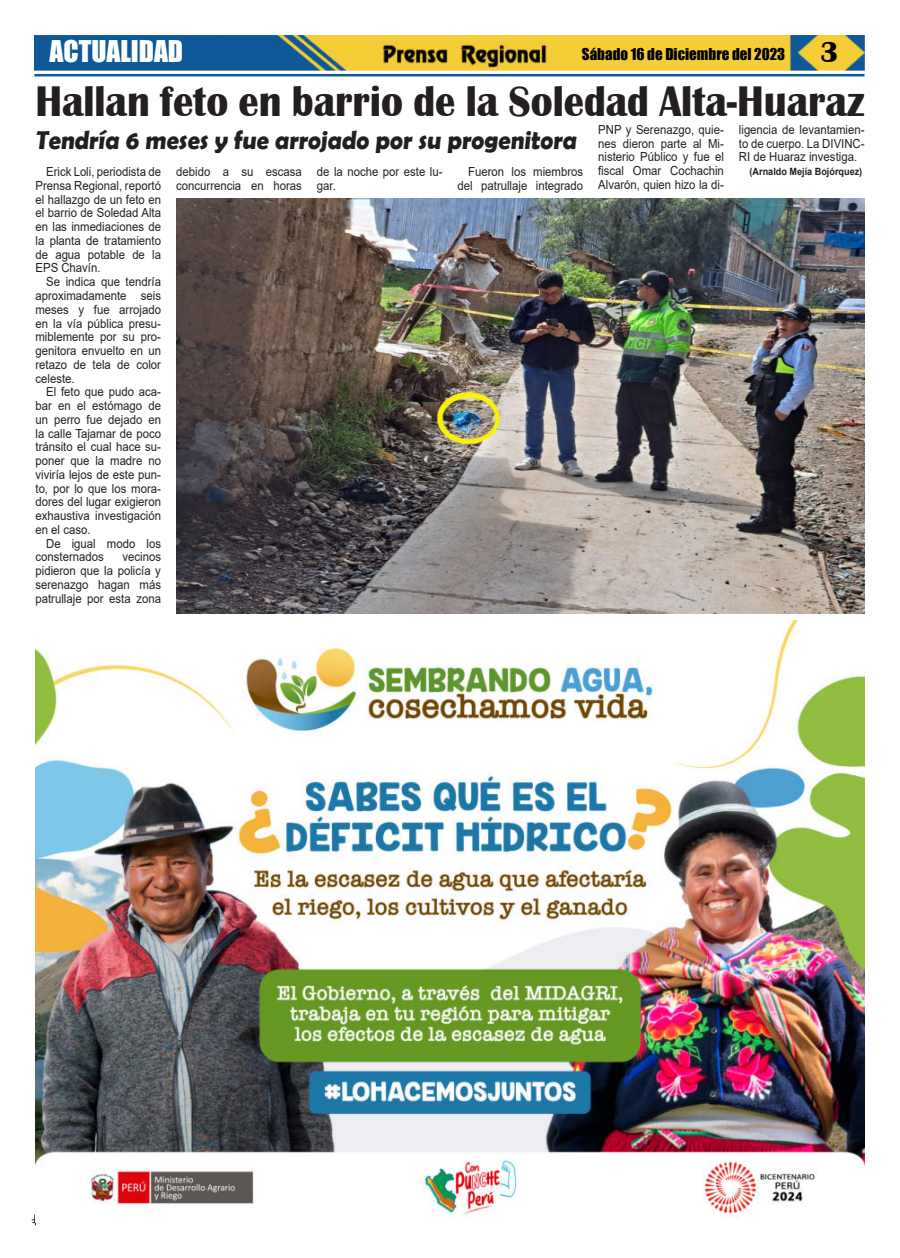
<style>
.page{position:relative;width:900px;height:1258px;background:#fff}
.page>*{position:absolute;margin:0;border:0;box-sizing:border-box;transform-origin:0 0}
.t1{font:700 44.12px "Britannic";color:#231f20;scale:.92 1}
.t2{font:27.5px "Impact";color:#fff}
.t3{font:700 26.25px "Berlin Sans FB Demi";color:#231f20;scale:.93 1}
.t4{font:15px "Impact";color:#000}
.t5{font:12.5px/13.8px "Arial";color:#231f20;text-align:justify;scale:.91 1}
.t6{font:700 10px "Arial";color:#231f20;scale:.91 1}
.s1{font-family:"Britannic";font-weight:700;font-size:30px}
</style>
<div class="page">
<img style="left:34px;top:35px;width:831px;height:36px">
<hr style="left:34px;top:74px;width:831px;height:2px;background:#0f5998">
<img style="left:380px;top:41px;width:169px;height:27px">
<svg style="left:32px;top:1214px;width:10px;height:11px"></svg>
<img style="left:36px;top:620px;width:829px;height:603px">
<img style="left:176px;top:198px;width:689px;height:415px">
<h2 class="t2" style="left:50px;top:37px;width:135px">ACTUALIDAD</h2>
<p class="t4" style="left:582px;top:46px;width:258px">Sábado 16 de Diciembre del 2023 <span class="s1">3</span></p>
<h1 class="t1" style="left:35px;top:86px;width:903px">Hallan feto en barrio de la Soledad Alta-Huaraz</h1>
<p class="t5" style="left:598px;top:124px;width:140px">PNP y Serenazgo, quie&shy;nes dieron parte al Mi&shy;nisterio Público y fue el fiscal Omar Cochachin Alvarón, quien hizo la di-</p>
<p class="t5" style="left:739px;top:124px;width:140px">ligencia de levantamien&shy;to de cuerpo. La DIVINC-RI de Huaraz investiga.</p>
<h3 class="t3" style="left:35px;top:125px;width:587px">Tendría 6 meses y fue arrojado por su progenitora</h3>
<p class="t5" style="left:46px;top:166px;width:128px">Erick Loli, periodista de</p>
<p class="t6" style="left:750px;top:168px;width:125px">(Arnaldo Mejía Bojórquez)</p>
<p class="t5" style="left:36px;top:180px;width:139px">Prensa Regional, reportó el hallazgo de un feto en el barrio de Soledad Alta en las inmediaciones de la planta de tratamiento de agua potable de la EPS Chavín.</p>
<p class="t5" style="left:36px;top:276px;width:139px;text-indent:11px">Se indica que tendría aproximadamente seis meses y fue arrojado en la vía pública presu&shy;miblemente por su pro&shy;genitora envuelto en un retazo de tela de color celeste.</p>
<p class="t5" style="left:36px;top:386px;width:139px;text-indent:11px">El feto que pudo aca&shy;bar en el estómago de un perro fue dejado en la calle Tajamar de poco tránsito el cual hace su&shy;poner que la madre no viviría lejos de este pun&shy;to, por lo que los mora&shy;dores del lugar exigieron exhaustiva investigación en el caso.</p>
<p class="t5" style="left:36px;top:537px;width:139px;text-indent:11px">De igual modo los consternados</p>
<p class="t5" style="left:458px;top:166px;width:140px;text-align:right">Fueron los miembros del patrullaje integrado</p>
<p class="t5" style="left:176px;top:166px;width:140px">debido a su escasa concurrencia en horas</p>
<p class="t5" style="left:317px;top:166px;width:140px">de la noche por este lu&shy;gar.</p>
<p class="t5" style="left:36px;top:551px;width:139px;text-indent:87px">vecinos pidieron que la policía y serenazgo hagan más patrullaje por esta zona</p>
</div>
